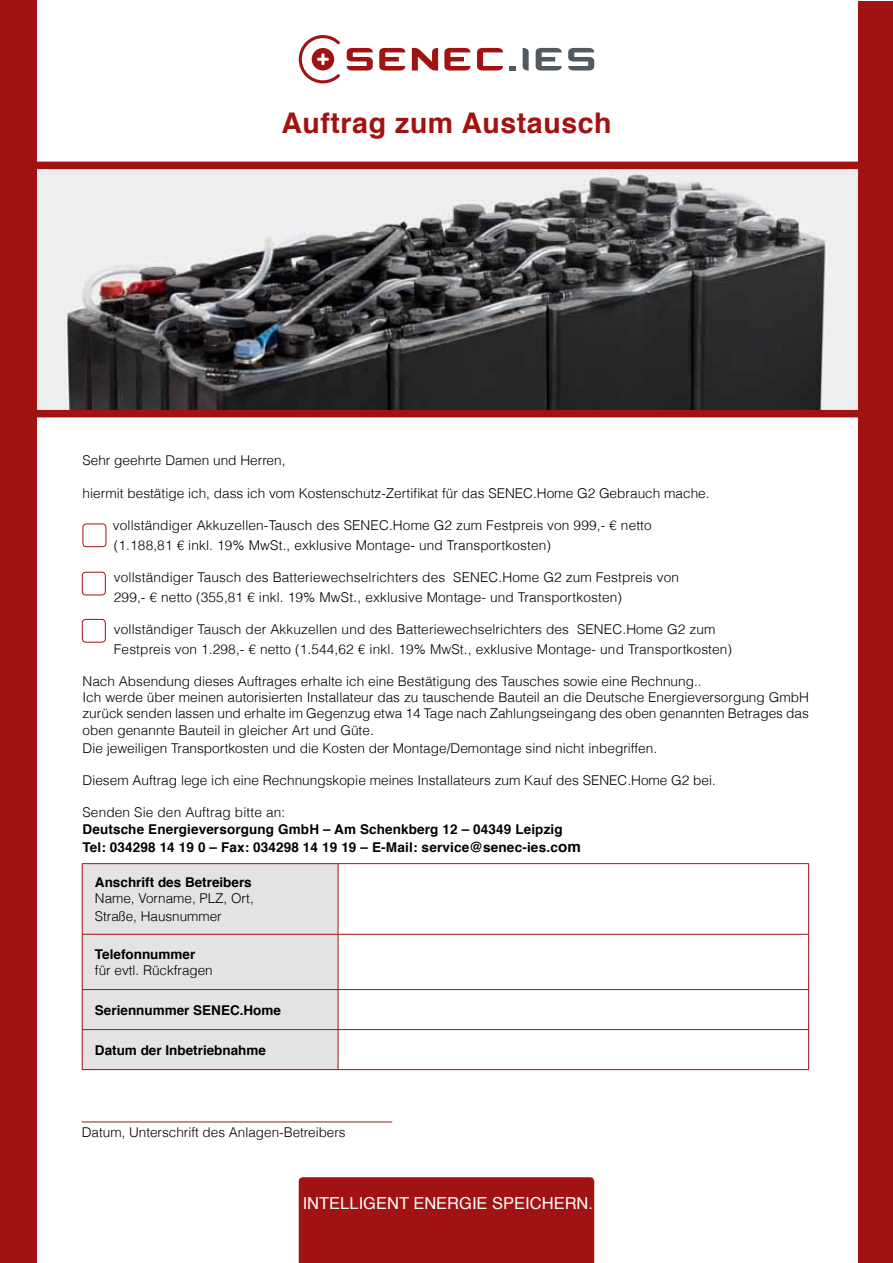
<style>
.page{position:relative;width:893px;height:1263px;background:#fff}
.page>*{position:absolute;margin:0;border:0;box-sizing:border-box;transform-origin:0 0}
.t1{font:700 28.5px "Helvetica";letter-spacing:.02em;color:#a11313}
.t2{font:16.5px "Helvetica";color:#fff}
.t3{font:300 13.5px/19.5px "Helvetica";color:#000}
.t4{font:700 13.5px/18px "Helvetica";letter-spacing:.01em;color:#000}
.s1{font-size:15px}
</style>
<div class="page">
<img style="left:36px;top:169px;width:823px;height:241px">
<svg style="left:299px;top:35px;width:41px;height:48px"></svg>
<svg style="left:347px;top:48px;width:26px;height:23px"></svg>
<svg style="left:412px;top:48px;width:26px;height:23px"></svg>
<svg style="left:477px;top:48px;width:26px;height:23px"></svg>
<svg style="left:379px;top:48px;width:26px;height:23px"></svg>
<svg style="left:444px;top:48px;width:26px;height:23px"></svg>
<svg style="left:536px;top:48px;width:26px;height:23px"></svg>
<svg style="left:523px;top:48px;width:6px;height:23px"></svg>
<svg style="left:510px;top:66px;width:6px;height:5px"></svg>
<svg style="left:568px;top:48px;width:26px;height:23px"></svg>
<div style="left:0;top:0;width:36px;height:1263px;background:#a11313"></div>
<div style="left:859px;top:1px;width:34px;height:1262px;background:#a11313"></div>
<div style="left:5px;top:162px;width:883px;height:7px;background:#a11313"></div>
<div style="left:5px;top:410px;width:872px;height:7px;background:#a11313"></div>
<hr style="left:82px;top:1121px;width:310px;height:1px;background:#a11313">
<div style="left:83px;top:864px;width:255px;height:205px;background:#e3e3e3"></div>
<hr style="left:82px;top:864px;width:1px;height:70px;background:#a11313">
<hr style="left:82px;top:863px;width:256px;height:1px;background:#a11313">
<hr style="left:338px;top:864px;width:1px;height:70px;background:#a11313">
<hr style="left:808px;top:864px;width:1px;height:70px;background:#a11313">
<hr style="left:338px;top:863px;width:471px;height:1px;background:#a11313">
<hr style="left:82px;top:935px;width:1px;height:54px;background:#a11313">
<hr style="left:82px;top:934px;width:256px;height:1px;background:#a11313">
<hr style="left:338px;top:935px;width:1px;height:54px;background:#a11313">
<hr style="left:808px;top:935px;width:1px;height:54px;background:#a11313">
<hr style="left:338px;top:934px;width:471px;height:1px;background:#a11313">
<hr style="left:82px;top:990px;width:1px;height:39px;background:#a11313">
<hr style="left:82px;top:1030px;width:1px;height:39px;background:#a11313">
<hr style="left:82px;top:989px;width:256px;height:1px;background:#a11313">
<hr style="left:82px;top:1029px;width:256px;height:1px;background:#a11313">
<hr style="left:82px;top:1069px;width:256px;height:1px;background:#a11313">
<hr style="left:338px;top:990px;width:1px;height:39px;background:#a11313">
<hr style="left:338px;top:1030px;width:1px;height:39px;background:#a11313">
<hr style="left:808px;top:990px;width:1px;height:39px;background:#a11313">
<hr style="left:808px;top:1030px;width:1px;height:39px;background:#a11313">
<hr style="left:338px;top:989px;width:471px;height:1px;background:#a11313">
<hr style="left:338px;top:1029px;width:471px;height:1px;background:#a11313">
<hr style="left:338px;top:1069px;width:471px;height:1px;background:#a11313">
<div style="left:299px;top:1177px;width:295px;height:86px;background:#a11313"></div>
<div style="left:82px;top:523px;width:24px;height:24px;border:1px solid #a11313;border-radius:3px"></div>
<div style="left:82px;top:572px;width:24px;height:23px;border:1px solid #a11313;border-radius:3px"></div>
<div style="left:82px;top:619px;width:24px;height:24px;border:1px solid #a11313;border-radius:3px"></div>
<h1 class="t1" style="left:281px;top:100px;width:332px">Auftrag zum Austausch</h1>
<p class="t3" style="left:82px;top:450px;width:205px">Sehr geehrte Damen und Herren,</p>
<p class="t3" style="left:82px;top:483px;width:629px">hiermit bestätige ich, dass ich vom Kostenschutz-Zertifikat für das SENEC.Home G2 Gebrauch mache.</p>
<p class="t3" style="left:113px;top:515px;width:540px">vollständiger Akkuzellen-Tausch des SENEC.Home G2 zum Festpreis von 999,- € netto (1.188,81 € inkl. 19% MwSt., exklusive Montage- und Transportkosten)</p>
<p class="t3" style="left:114px;top:567px;width:567px">vollständiger Tausch des Batteriewechselrichters des SENEC.Home G2 zum Festpreis von<br>299,- € netto (355,81 € inkl. 19% MwSt<span class="s1">.</span>, exklusive Montage- und Transportkosten)</p>
<p class="t3" style="left:114px;top:619px;width:620px">vollständiger Tausch der Akkuzellen und des Batteriewechselrichters des SENEC.Home G2 zum<br>Festpreis von 1.298,- € netto (1.544,62 € inkl. 19% MwSt., exklusive Montage- und Transportkosten)</p>
<p class="t3" style="left:82px;top:672px;width:728px;line-height:16.2px">Nach Absendung dieses Auftrages erhalte ich eine Bestätigung des Tausches sowie eine Rechnung..<br>Ich werde über meinen autorisierten Installateur das zu tauschende Bauteil an die Deutsche Energieversorgung GmbH zurück senden lassen und erhalte im Gegenzug etwa 14 Tage nach Zahlungseingang des oben genannten Betrages das oben genannte Bauteil in gleicher Art und Güte.</p>
<p class="t3" style="left:82px;top:737px;width:576px">Die jeweiligen Transportkosten und die Kosten der Montage/Demontage sind nicht inbegriffen.</p>
<p class="t3" style="left:82px;top:770px;width:635px">Diesem Auftrag lege ich eine Rechnungskopie meines Installateurs zum Kauf des SENEC.Home G2 bei.</p>
<p class="t3" style="left:82px;top:802px;width:204px">Senden Sie den Auftrag bitte an:</p>
<p class="t4" style="left:82px;top:820px;width:500px">Deutsche Energieversorgung GmbH – Am Schenkberg 12 – 04349 Leipzig<br>Tel: 034298 14 19 0 – Fax: 034298 14 19 19 – E-Mail: service@senec-ies.c<span class="s1">om</span></p>
<p class="t4" style="left:95px;top:873px;width:158px">Anschrift des Betreibers</p>
<p class="t3" style="left:95px;top:889px;width:160px;line-height:18px">Name, Vorname, PLZ, Ort,<br>Straße, Hausnummer</p>
<p class="t4" style="left:95px;top:945px;width:102px">Telefonnummer</p>
<p class="t3" style="left:95px;top:960px;width:119px">für evtl. Rückfragen</p>
<p class="t4" style="left:95px;top:1001px;width:188px">Seriennummer SENEC.Home</p>
<p class="t4" style="left:95px;top:1041px;width:173px">Datum der Inbetriebnahme</p>
<p class="t3" style="left:82px;top:1121px;width:265px">Datum, Unterschrift des Anlagen-Betreibers</p>
<p class="t2" style="left:303px;top:1190px;width:292px">INTELLIGENT ENERGIE SPEICHERN.</p>
</div>
